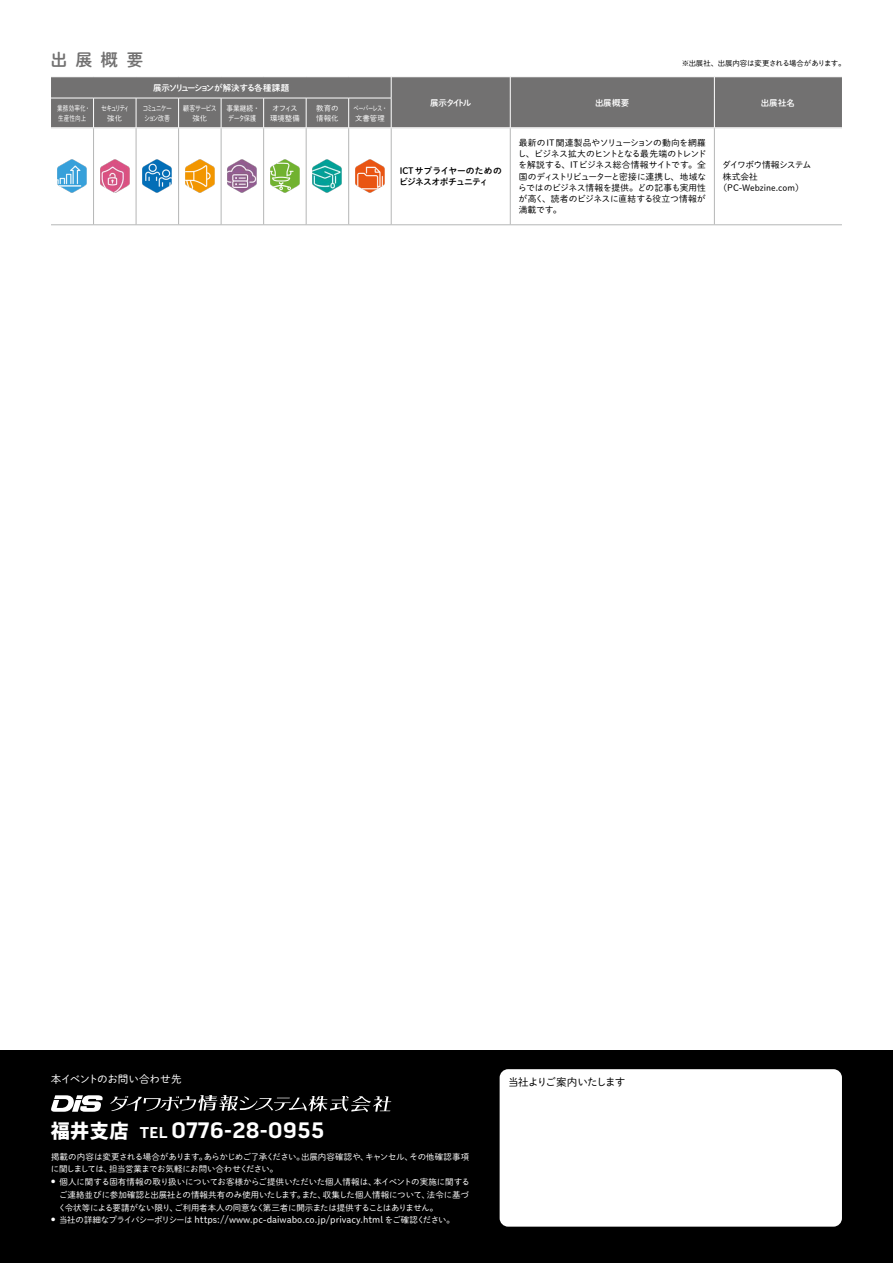
<style>
.page{position:relative;width:893px;height:1263px;background:#fff}
.page>*{position:absolute;margin:0;border:0;box-sizing:border-box;transform-origin:0 0}
.t1{font:700 22.95px "Pill Gothic 600 mg";letter-spacing:.015em;color:#fff}
.t2{font:16.95px "P Shuei M Go Std N B";color:#727171}
.t3{font:10.65px "P Shuei M Go Std N L";letter-spacing:-.03em;color:#fff}
.t4{font:10.65px "P Shuei M Go Std N L";letter-spacing:-.09em;color:#000}
.t5{font:9.3px "P Shuei M Go Std N L";color:#fff}
.t6{font:8.7px/11.1px "P Shuei M Go Std N L";letter-spacing:-.01em;color:#000;text-align:justify}
.t7{font:8.7px/11.1px "P Shuei M Go Std N B";letter-spacing:-.045em;color:#000}
.t8{font:8.7px "P Shuei M Go Std N L";letter-spacing:-.085em;color:#000}
.t9{font:8.55px "P Shuei M Go Std N L";letter-spacing:-.025em;color:#fff}
.t10{font:8.55px "P Shuei M Go Std N L";letter-spacing:-.005em;color:#fff}
.t11{font:8.55px "P Shuei M Go Std N L";letter-spacing:-.06em;color:#fff}
.t12{font:8.55px "P Shuei M Go Std N B";letter-spacing:-.11em;color:#fff}
.t13{font:8.55px "P Shuei M Go Std N B";letter-spacing:-.035em;color:#fff}
.t14{font:7.5px "P Shuei M Go Std N L";letter-spacing:-.03em;color:#000}
.t15{font:7.5px/9.6px "P Shuei M Go Std N L";letter-spacing:.03em;color:#fff;scale:.75 1}
.t16{font:7.5px/9.6px "P Shuei M Go Std N L";letter-spacing:-.145em;color:#fff;scale:.8 1}
.t17{font:7.5px/9.6px "P Shuei M Go Std N L";letter-spacing:-.075em;color:#fff;scale:.7 1}
.t18{font:7.5px/9.6px "P Shuei M Go Std N L";color:#fff;scale:.9 1}
.t19{font:7.5px/9.6px "P Shuei M Go Std N L";letter-spacing:-.225em;color:#fff;text-align:center;scale:.8 1}
.t20{font:7.5px/9.6px "P Shuei M Go Std N L";letter-spacing:-.03em;color:#fff;text-align:center;scale:.8 1}
.t21{font:7.5px/9.6px "P Shuei M Go Std N L";letter-spacing:-.06em;color:#fff}
.t22{font:7.5px/9.6px "P Shuei M Go Std N L";letter-spacing:-.03em;color:#fff}
.s1{font-family:"Source Han Sans JP";font-weight:800;font-size:19.2px}
.s2{font-size:16.05px}
.s3{font-size:8.55px}
</style>
<div class="page">
<div style="left:0;top:1050px;width:893px;height:213px;background:#000"></div>
<svg style="left:51px;top:1095px;width:52px;height:17px"></svg>
<svg style="left:110px;top:1095px;width:281px;height:17px"></svg>
<div style="left:500px;top:1069px;width:342px;height:157px;background:#fff;border-radius:9px"></div>
<svg style="left:51px;top:129px;width:791px;height:96px"></svg>
<hr style="left:391px;top:128px;width:1px;height:97px;background:#b5b6b6">
<hr style="left:510px;top:128px;width:1px;height:97px;background:#b5b6b6">
<hr style="left:714px;top:128px;width:1px;height:97px;background:#b5b6b6">
<hr style="left:51px;top:225px;width:43px;height:1px;background:#b5b6b6">
<hr style="left:94px;top:225px;width:42px;height:1px;background:#b5b6b6">
<hr style="left:136px;top:225px;width:43px;height:1px;background:#b5b6b6">
<hr style="left:179px;top:225px;width:42px;height:1px;background:#b5b6b6">
<hr style="left:221px;top:225px;width:43px;height:1px;background:#b5b6b6">
<hr style="left:264px;top:225px;width:42px;height:1px;background:#b5b6b6">
<hr style="left:306px;top:225px;width:43px;height:1px;background:#b5b6b6">
<hr style="left:349px;top:225px;width:42px;height:1px;background:#b5b6b6">
<hr style="left:93px;top:128px;width:1px;height:97px;background:#b5b6b6">
<hr style="left:136px;top:128px;width:1px;height:97px;background:#b5b6b6">
<hr style="left:178px;top:128px;width:1px;height:97px;background:#b5b6b6">
<hr style="left:221px;top:128px;width:1px;height:97px;background:#b5b6b6">
<hr style="left:263px;top:128px;width:1px;height:97px;background:#b5b6b6">
<hr style="left:306px;top:128px;width:1px;height:97px;background:#b5b6b6">
<hr style="left:348px;top:128px;width:1px;height:97px;background:#b5b6b6">
<hr style="left:391px;top:225px;width:119px;height:1px;background:#b5b6b6">
<hr style="left:510px;top:225px;width:204px;height:1px;background:#b5b6b6">
<hr style="left:714px;top:225px;width:128px;height:1px;background:#b5b6b6">
<img style="left:55px;top:159px;width:34px;height:34px">
<img style="left:98px;top:159px;width:34px;height:34px">
<img style="left:140px;top:159px;width:34px;height:34px">
<img style="left:183px;top:159px;width:34px;height:34px">
<img style="left:225px;top:159px;width:34px;height:34px">
<img style="left:268px;top:159px;width:34px;height:34px">
<img style="left:310px;top:159px;width:34px;height:34px">
<img style="left:353px;top:159px;width:34px;height:34px">
<div style="left:51px;top:77px;width:791px;height:51px;background:#727171"></div>
<hr style="left:510px;top:98px;width:1px;height:30px;background:#fff">
<hr style="left:714px;top:98px;width:1px;height:30px;background:#fff">
<hr style="left:391px;top:128px;width:119px;height:1px;background:#fff">
<hr style="left:510px;top:128px;width:204px;height:1px;background:#fff">
<hr style="left:714px;top:128px;width:128px;height:1px;background:#fff">
<hr style="left:51px;top:98px;width:43px;height:1px;background:#fff">
<hr style="left:94px;top:98px;width:42px;height:1px;background:#fff">
<hr style="left:93px;top:98px;width:1px;height:30px;background:#fff">
<hr style="left:136px;top:98px;width:43px;height:1px;background:#fff">
<hr style="left:136px;top:98px;width:1px;height:30px;background:#fff">
<hr style="left:179px;top:98px;width:42px;height:1px;background:#fff">
<hr style="left:178px;top:98px;width:1px;height:30px;background:#fff">
<hr style="left:221px;top:98px;width:43px;height:1px;background:#fff">
<hr style="left:221px;top:98px;width:1px;height:30px;background:#fff">
<hr style="left:264px;top:98px;width:42px;height:1px;background:#fff">
<hr style="left:263px;top:98px;width:1px;height:30px;background:#fff">
<hr style="left:306px;top:98px;width:43px;height:1px;background:#fff">
<hr style="left:306px;top:98px;width:1px;height:30px;background:#fff">
<hr style="left:349px;top:98px;width:42px;height:1px;background:#fff">
<hr style="left:348px;top:98px;width:1px;height:30px;background:#fff">
<hr style="left:391px;top:98px;width:1px;height:30px;background:#fff">
<hr style="left:51px;top:128px;width:43px;height:1px;background:#fff">
<hr style="left:136px;top:128px;width:43px;height:1px;background:#fff">
<hr style="left:221px;top:128px;width:43px;height:1px;background:#fff">
<hr style="left:306px;top:128px;width:43px;height:1px;background:#fff">
<h2 class="t2" style="left:50px;top:47px;width:94px">出展概要</h2>
<p class="t14" style="left:682px;top:58px;width:165px">※出展社、出展内容は変更される場合があります。</p>
<p class="t12" style="left:153px;top:81px;width:138px">展示ソリューションが解決する各種課題</p>
<p class="t15" style="left:57px;top:103px;width:46px">業務効率化・生産性向上</p>
<p class="t19" style="left:101px;top:103px;width:37px">セキュリティ強化</p>
<p class="t16" style="left:142px;top:103px;width:39px">コミュニケーション改善</p>
<p class="t20" style="left:183px;top:103px;width:43px">顧客サービス強化</p>
<p class="t18" style="left:226px;top:103px;width:39px">事業継続・データ保護</p>
<p class="t21" style="left:270px;top:103px;width:31px">オフィス環境整備</p>
<p class="t22" style="left:316px;top:103px;width:24px">教育の情報化</p>
<p class="t17" style="left:354px;top:103px;width:50px">ペーパーレス・文書管理</p>
<p class="t13" style="left:430px;top:96px;width:43px">展示タイトル</p>
<p class="t13" style="left:595px;top:96px;width:36px">出展概要</p>
<p class="t13" style="left:761px;top:96px;width:36px">出展社名</p>
<p class="t7" style="left:399px;top:165px;width:104px">ICTサプライヤーのためのビジネスオポチュニティ</p>
<p class="t6" style="left:518px;top:137px;width:190px">最新のIT関連製品やソリューションの動向を網羅し、ビジネス拡大のヒントとなる最先端のトレンドを解説する、ITビジネス総合情報サイトです。全国のディストリビューターと密接に連携し、地域ならではのビジネス情報を提供。どの記事も実用性が高く、読者のビジネスに直結する役立つ情報が満載です。</p>
<p class="t8" style="left:722px;top:159px;width:90px">ダイワボウ情報システム</p>
<p class="t6" style="left:723px;top:171px;width:37px">株式会社</p>
<p class="t6" style="left:718px;top:182px;width:87px">（PC-Webzine.com）</p>
<p class="t3" style="left:51px;top:1071px;width:132px">本イベントのお問い合わせ先</p>
<h1 class="t1" style="left:51px;top:1117px;width:275px"><span class="s1">福井支店</span> <span class="s2">TEL</span> 0776-28-0955</h1>
<p class="t4" style="left:508px;top:1074px;width:119px">当社よりご案内いたします</p>
<p class="t9" style="left:51px;top:1150px;width:420px">掲載の内容は変更される場合があります。あらかじめご了承ください。出展内容確認や、キャンセル、その他確認事項</p>
<p class="t11" style="left:51px;top:1163px;width:229px">に関しましては、担当営業までお気軽にお問い合わせください。</p>
<p class="t9" style="left:51px;top:1175px;width:421px"><sup>●　</sup>個人に関する固有情報の取り扱いについてお客様からご提供いただいた個人情報は、本イベントの実施に関する</p>
<p class="t10" style="left:59px;top:1188px;width:411px">ご連絡並びに参加確認と出展社との情報共有のみ使用いたします。また、収集した個人情報について、法令に基づ</p>
<p class="t9" style="left:58px;top:1201px;width:381px">く令状等による要請がない限り、ご利用者本人の同意なく第三者に開示または提供することはありません。</p>
<p class="t5" style="left:51px;top:1213px;width:405px"><sup>●　</sup><span class="s3">当社の詳細なプライバシーポリシーは</span> https://www.pc-daiwabo.co.jp/privacy.html <span class="s3">をご確認ください。</span></p>
</div>
